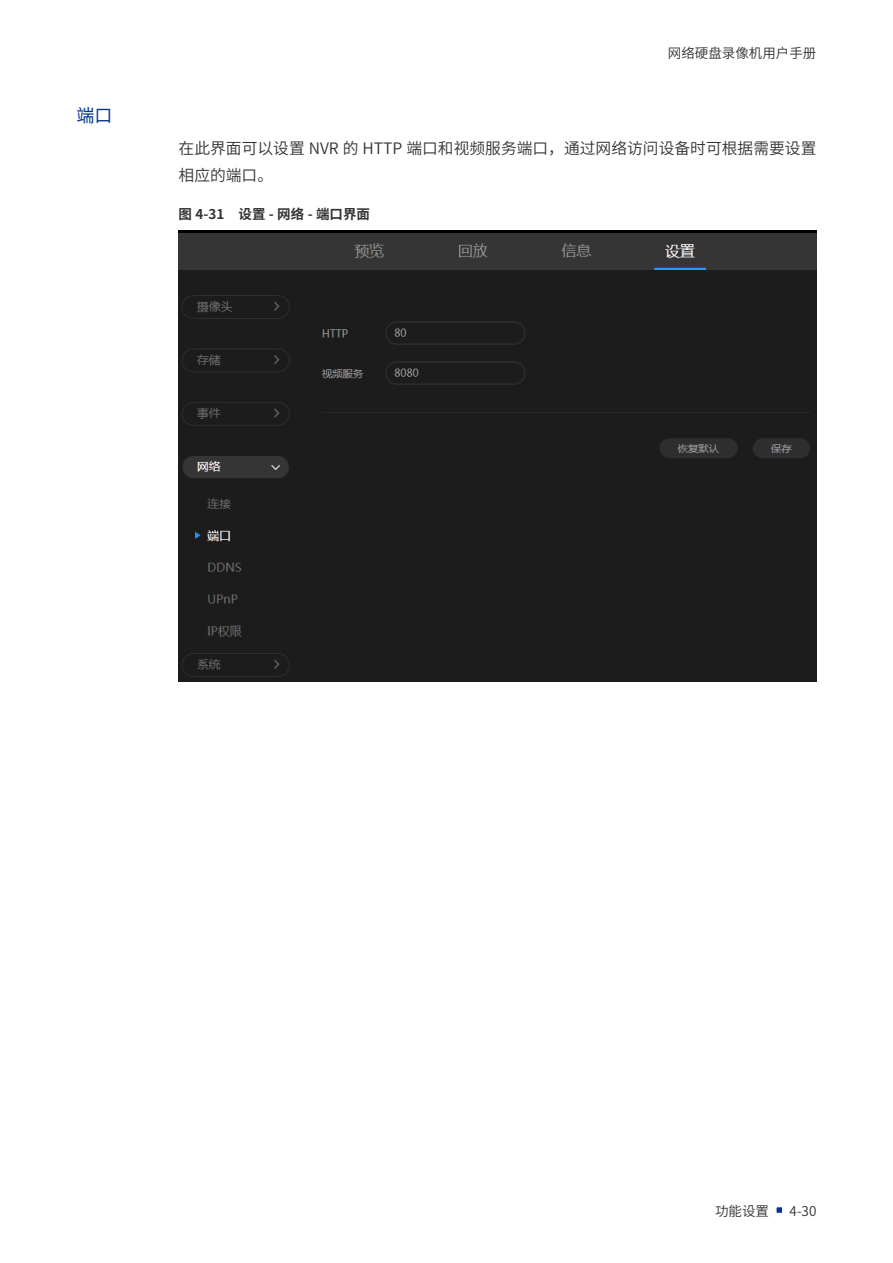
<style>
.page{position:relative;width:893px;height:1263px;background:#fff}
.page>*{position:absolute;margin:0;border:0;box-sizing:border-box;transform-origin:0 0}
.四级标题{font:18px "Source Han Sans CN";color:#063591}
.UG模块化正文-与下段同页{font:15.75px/27px "Source Han Sans CN";color:#333}
.t1{font:13.5px "Source Han Sans CN";color:#333}
.t2{font:700 13.5px "Source Han Sans CN";color:#333}
</style>
<div class="page">
<div style="left:776px;top:1206px;width:7px;height:7px;background:#063591"></div>
<div style="left:775px;top:1206px;width:8px;height:8px;border:2px solid #fff"></div>
<img style="left:179px;top:231px;width:637px;height:450px">
<p class="四级标题" style="left:77px;top:105px;width:37px">端口</p>
<p class="t1" style="left:668px;top:45px;width:150px">网络硬盘录像机用户手册</p>
<p class="UG模块化正文-与下段同页" style="left:179px;top:135px;width:639px">在此界面可以设置 NVR 的 HTTP 端口和视频服务端口，通过网络访问设备时可根据需要设置相应的端口。</p>
<p class="t2" style="left:179px;top:206px;width:193px">图 4-31 设置 - 网络 - 端口界面</p>
<p class="t1" style="left:715px;top:1203px;width:56px">功能设置</p>
<p class="t1" style="left:790px;top:1203px;width:28px">4-30</p>
</div>
